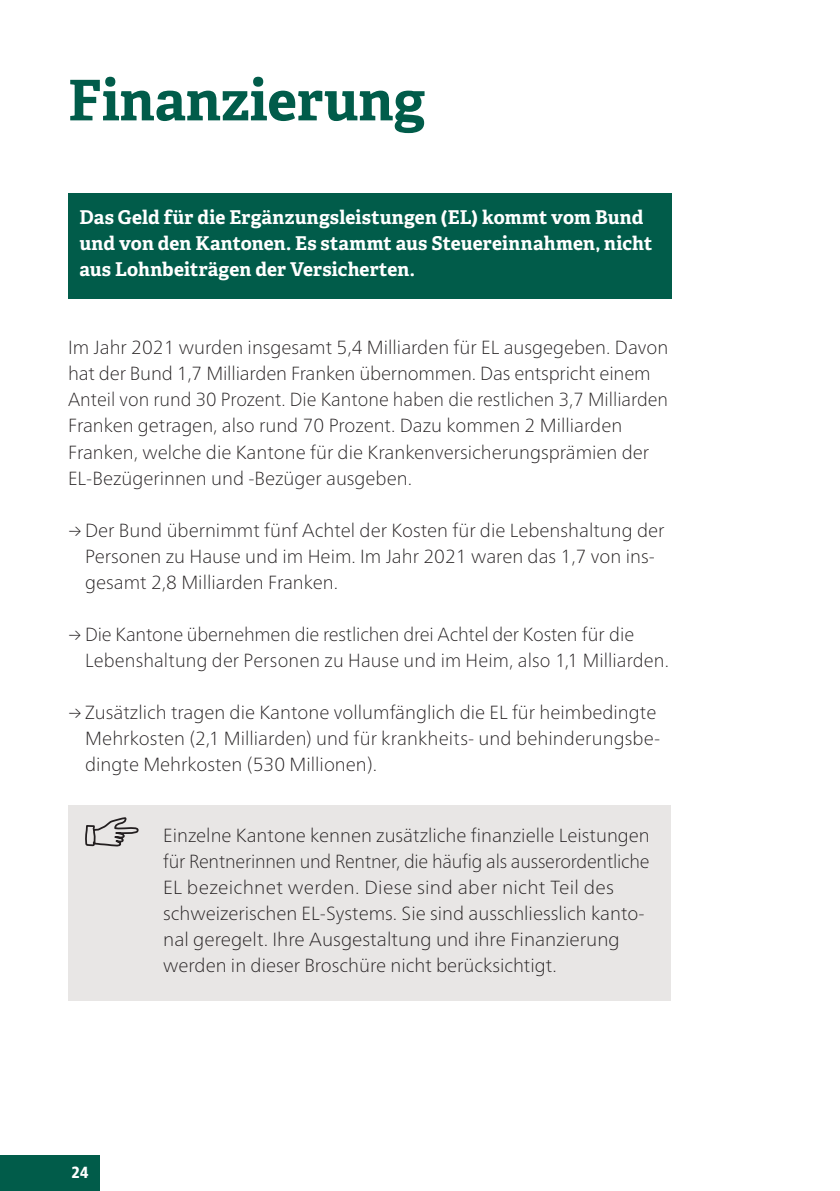
<style>
.page{position:relative;width:840px;height:1191px;background:#fff}
.page>*{position:absolute;margin:0;border:0;box-sizing:border-box;transform-origin:0 0}
.t1{font:700 56px "Adelle";color:#015c4a}
.t2{font:100 19px/26px "Frutiger Neue LT Pro";color:#231f20}
.t3{font:700 19px/26px "Adelle";letter-spacing:.01em;color:#fff}
.t4{font:900 condensed 16px "Frutiger LT Pro";color:#fff}
</style>
<div class="page">
<div style="left:0;top:1155px;width:99px;height:36px;background:#015c4a"></div>
<div style="left:68px;top:193px;width:603px;height:105px;background:#015c4a"></div>
<div style="left:68px;top:804px;width:602px;height:196px;background:#e8e6e5"></div>
<svg style="left:85px;top:817px;width:54px;height:30px"></svg>
<h1 class="t1" style="left:68px;top:65px;width:358px">Finanzierung</h1>
<p class="t3" style="left:79px;top:205px;width:574px">Das Geld für die Ergänzungsleistungen (EL) kommt vom Bund und von den Kantonen. Es stammt aus Steuereinnahmen, nicht aus Lohnbeiträgen der Versicherten.</p>
<p class="t2" style="left:68px;top:335px;width:601px">Im Jahr 2021 wurden insgesamt 5,4 Milliarden für EL ausgegeben. Davon hat der Bund 1,7 Milliarden Franken übernommen. Das entspricht einem Anteil von rund 30 Prozent. Die Kantone haben die restlichen 3,7 Milliarden Franken getragen, also rund 70 Prozent. Dazu kommen 2 Milliarden Franken, welche die Kantone für die Krankenversicherungsprämien der EL-Bezügerinnen und -Bezüger ausgeben.</p>
<p class="t2" style="left:85px;top:517px;width:580px;text-indent:-17px">→Der Bund übernimmt fünf Achtel der Kosten für die Lebenshaltung der<br>Personen zu Hause und im Heim. Im Jahr 2021 waren das 1,7 von ins&shy;gesamt 2,8 Milliarden Franken.</p>
<p class="t2" style="left:85px;top:621px;width:585px;text-indent:-17px">→ Die Kantone übernehmen die restlichen drei Achtel der Kosten für die<br>Lebenshaltung der Personen zu Hause und im Heim, also 1,1 Milliarden.</p>
<p class="t2" style="left:85px;top:699px;width:576px;text-indent:-17px">→Zusätzlich tragen die Kantone vollumfänglich die EL für heimbedingte<br>Mehrkosten (2,1 Milliarden) und für krankheits- und behinderungsbe&shy;dingte Mehrkosten (530 Millionen).</p>
<p class="t2" style="left:163px;top:822px;width:488px">Einzelne Kantone kennen zusätzliche finanzielle Leistungen für Rentnerinnen und Rentner, die häufig als ausserordentliche EL bezeichnet werden. Diese sind aber nicht Teil des schweizerischen EL-Systems. Sie sind ausschliesslich kanto&shy;nal geregelt. Ihre Ausgestaltung und ihre Finanzierung werden in dieser Broschüre nicht berücksichtigt.</p>
<p class="t4" style="left:71px;top:1163px;width:19px">24</p>
</div>
